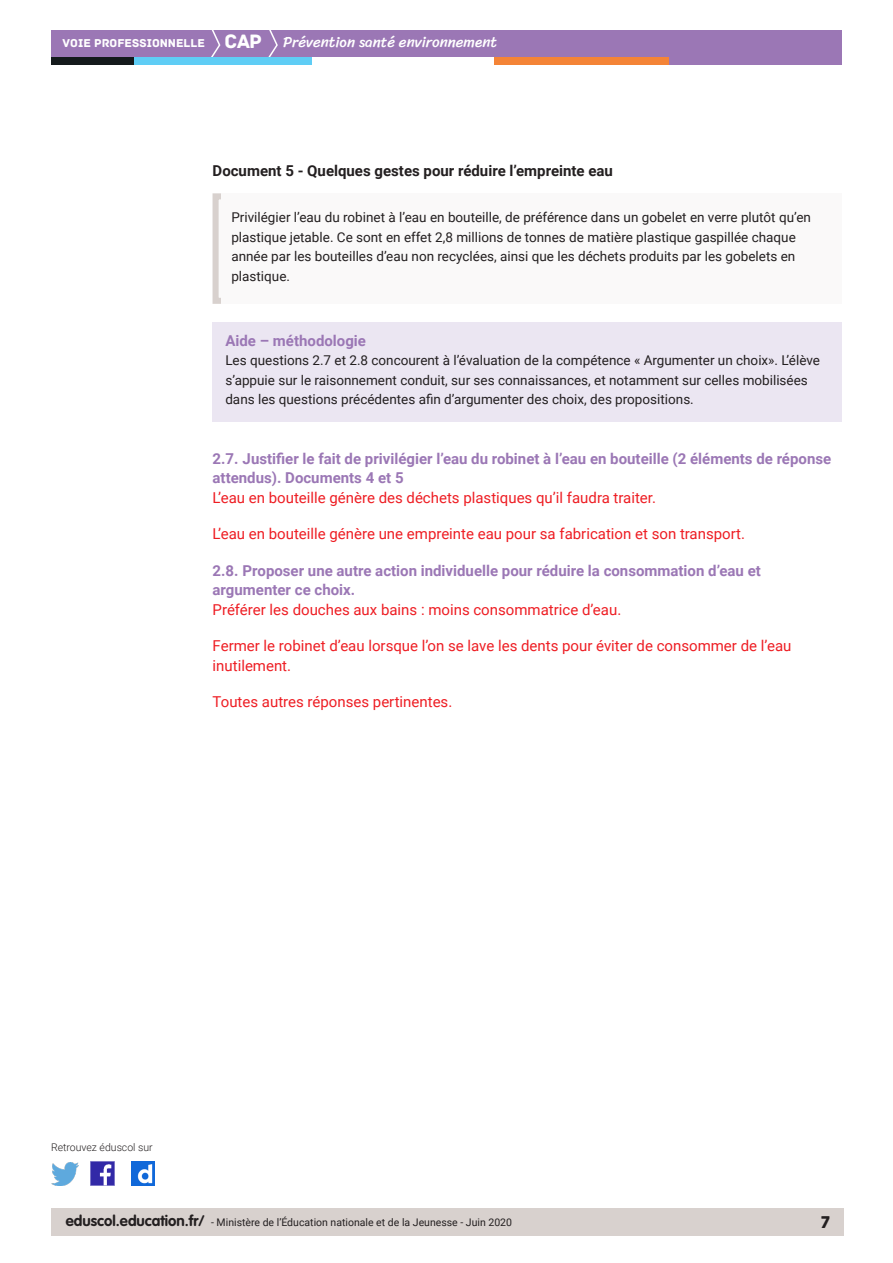
<style>
.page{position:relative;width:893px;height:1263px;background:#fff}
.page>*{position:absolute;margin:0;border:0;box-sizing:border-box;transform-origin:0 0}
.t1{font:18px "Archive";color:#231f20}
.Texte_courant{font:15px/19.5px "Roboto";color:#ee1d23}
._08_Titre_encadré{font:700 15px/19.5px "Roboto";color:#9b77b5}
.t2{font:15px "Sriracha";color:#fff}
._04_titre_4{font:700 15px "Roboto";color:#231f20}
._08_txt_encadré{font:13.5px/19.5px "Roboto";color:#231f20}
.t3{font:10.5px "Roboto";color:#231f20}
.t4{font:300 10.5px "Roboto";color:#231f20}
.s1{font-family:"Archive";font-size:12px}
.s2{font-family:"Archive";font-size:20.4px}
.s3{font-family:"VAG Rounded Std";font-weight:700;font-size:15px}
</style>
<div class="page">
<div style="left:51px;top:1209px;width:792px;height:27px;background:#d8d1ce"></div>
<div style="left:51px;top:30px;width:791px;height:27px;background:#9b77b5"></div>
<svg style="left:211px;top:30px;width:10px;height:27px"></svg>
<svg style="left:268px;top:30px;width:10px;height:27px"></svg>
<div style="left:133px;top:57px;width:179px;height:8px;background:#5fcdf5"></div>
<div style="left:51px;top:57px;width:82px;height:8px;background:#141a1c"></div>
<div style="left:667px;top:57px;width:175px;height:8px;background:#9b77b5"></div>
<div style="left:494px;top:57px;width:175px;height:8px;background:#f48437"></div>
<img style="left:91px;top:1162px;width:23px;height:23px">
<img style="left:51px;top:1163px;width:28px;height:22px">
<img style="left:132px;top:1162px;width:22px;height:23px">
<div style="left:213px;top:193px;width:629px;height:111px;background:#faf9f9"></div>
<div style="left:213px;top:322px;width:629px;height:99px;background:#ebe6f2"></div>
<p class="t2" style="left:63px;top:33px;width:436px"><span class="s1">VOIE PROFESSIONNELLE</span> <span class="s2">CAP</span> Prévention santé environnement</p>
<p class="_04_titre_4" style="left:213px;top:160px;width:402px">Document 5 - Quelques gestes pour réduire l’empreinte eau</p>
<p class="_08_txt_encadré" style="left:231px;top:207px;width:581px">Privilégier l’eau du robinet à l’eau en bouteille, de préférence dans un gobelet en verre plutôt qu’en plastique jetable. Ce sont en effet 2,8 millions de tonnes de matière plastique gaspillée chaque année par les bouteilles d’eau non recyclées, ainsi que les déchets produits par les gobelets en plastique.</p>
<p class="_08_Titre_encadré" style="left:225px;top:330px;width:142px">Aide – méthodologie</p>
<p class="_08_txt_encadré" style="left:225px;top:350px;width:596px">Les questions 2.7 et 2.8 concourent à l’évaluation de la compétence « Argumenter un choix». L’élève s’appuie sur le raisonnement conduit, sur ses connaissances, et notamment sur celles mobilisées dans les questions précédentes afin d’argumenter des choix, des propositions.</p>
<p class="_08_Titre_encadré" style="left:213px;top:448px;width:620px">2.7. Justifier le fait de privilégier l’eau du robinet à l’eau en bouteille (2 éléments de réponse attendus). Documents 4 et 5</p>
<p class="Texte_courant" style="left:213px;top:487px;width:445px">L’eau en bouteille génère des déchets plastiques qu’il faudra traiter.</p>
<p class="Texte_courant" style="left:213px;top:523px;width:534px">L’eau en bouteille génère une empreinte eau pour sa fabrication et son transport.</p>
<p class="_08_Titre_encadré" style="left:213px;top:560px;width:550px">2.8. Proposer une autre action individuelle pour réduire la consommation d’eau et argumenter ce choix.</p>
<p class="Texte_courant" style="left:213px;top:599px;width:410px">Préférer les douches aux bains : moins consommatrice d’eau.</p>
<p class="Texte_courant" style="left:213px;top:635px;width:580px">Fermer le robinet d’eau lorsque l’on se lave les dents pour éviter de consommer de l’eau inutilement.</p>
<p class="Texte_courant" style="left:213px;top:691px;width:241px">Toutes autres réponses pertinentes.</p>
<p class="t4" style="left:51px;top:1140px;width:103px">Retrouvez éduscol sur</p>
<p class="t3" style="left:66px;top:1215px;width:448px"><span class="s3">eduscol.education.fr/</span> - Ministère de l’Éducation nationale et de la Jeunesse - Juin 2020</p>
<h1 class="t1" style="left:820px;top:1211px;width:11px">7</h1>
</div>
